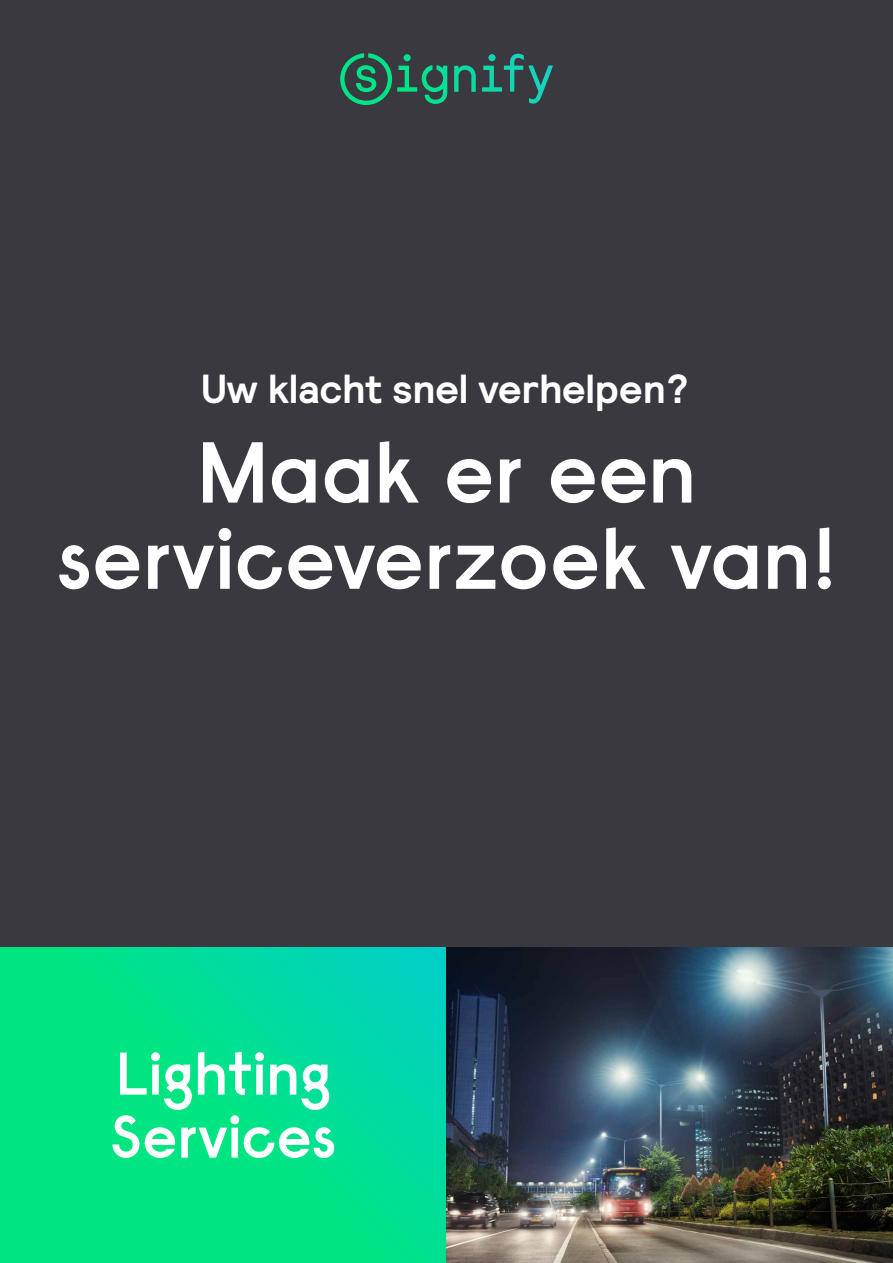
<style>
.page{position:relative;width:893px;height:1263px;background:#fff}
.page>*{position:absolute;margin:0;border:0;box-sizing:border-box;transform-origin:0 0}
.t1{font:600 86.25px/86.2px "Signify Raisonne";letter-spacing:-.015em;color:#fff;text-align:center}
.t2{font:600 60px/63px "Signify Raisonne";letter-spacing:-.015em;color:#fff}
.t3{font:700 40.5px "Signify Relative";letter-spacing:-.01em;color:#fff}
</style>
<div class="page">
<div style="left:0;top:0;width:893px;height:954px;background:#39393f"></div>
<svg style="left:340px;top:53px;width:209px;height:52px"></svg>
<svg style="left:0;top:947px;width:446px;height:316px;background:#00e08f"></svg>
<img style="left:446px;top:947px;width:447px;height:316px">
<p class="t3" style="left:201px;top:363px;width:489px">Uw klacht snel verhelpen?</p>
<p class="t1" style="left:56px;top:428px;width:782px">Maak er een serviceverzoek van!</p>
<p class="t2" style="left:110px;top:1041px;width:228px">Lighting<br>Services</p>
</div>
